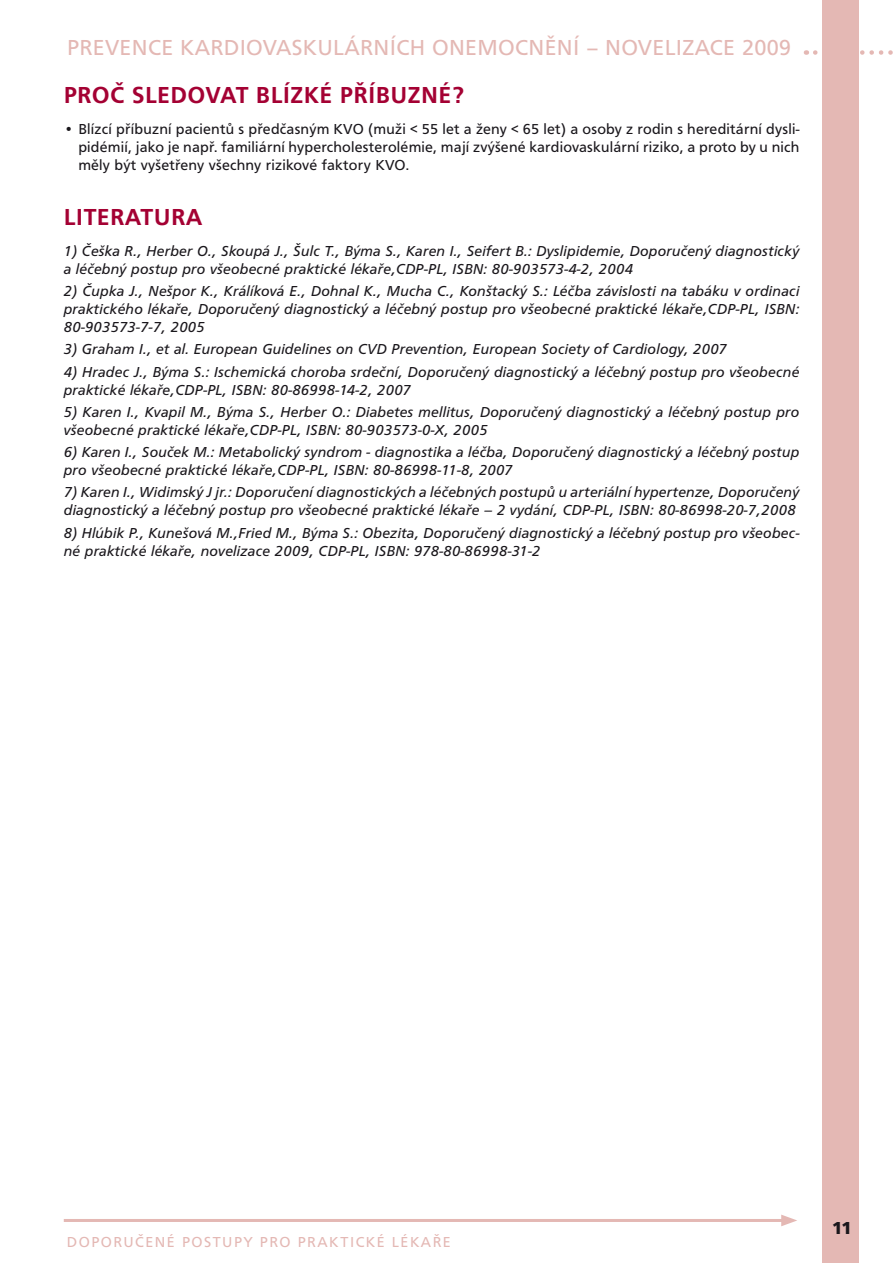
<style>
.page{position:relative;width:893px;height:1263px;background:#fff}
.page>*{position:absolute;margin:0;border:0;box-sizing:border-box;transform-origin:0 0}
.t1{font:500 24px "Frutus TEE";letter-spacing:.015em;color:#a40133}
.t2{font:22.5px "Frutus TEE";letter-spacing:.015em;color:#e4b8b4}
.t3{font:700 18px "Frutus TEE";color:#1a171c}
.t4{font:italic 15px/18px "Frutus TEE";letter-spacing:.015em;color:#1a171c}
.t5{font:15px/18px "Frutus TEE";letter-spacing:.015em;color:#1a171c;text-align:justify}
.t6{font:15px "Frutus TEE";letter-spacing:.1em;color:#e4b8b4}
</style>
<div class="page">
<hr style="left:64px;top:1219px;width:723px;height:3px;background:#e4b8b4">
<svg style="left:781px;top:1214px;width:16px;height:12px"></svg>
<svg style="left:815px;top:50px;width:78px;height:5px"></svg>
<div style="left:822px;top:0;width:36px;height:1263px;background:#e4b8b4"></div>
<h2 class="t2" style="left:67px;top:35px;width:726px">Prevence kardiovaskulárních onemocnění – novelizace 2009</h2>
<h1 class="t1" style="left:64px;top:81px;width:124px">PROČ SLEDOVA</h1>
<h1 class="t1" style="left:236px;top:81px;width:230px">T BLÍZKÉ PŘÍBUZNÉ?</h1>
<p class="t5" style="left:64px;top:120px;width:281px">• Blízcí příbuzní pacientů s předčasným KVO</p>
<p class="t5" style="left:78px;top:120px;width:723px;text-indent:290px">(muži &lt; 55 let a ženy &lt; 65 let) a osoby z rodin s hereditární dysli&shy;pidémií, jako je např. familiární hypercholesterolémie, mají zvýšené kardiovaskulární riziko, a proto by u nich měly být vyšetřeny všechny rizikové faktory KVO</p>
<p class="t5" style="left:406px;top:156px;width:6px">.</p>
<h1 class="t1" style="left:64px;top:203px;width:140px">LITERATU RA</h1>
<p class="t4" style="left:64px;top:242px;width:737px">1) Češka R., Herber O., Skoupá J., Šulc T., Býma S., Karen I., Seifert B.: Dyslipidemie, Doporučený diagnostický a léčebný postup pro všeobecné praktické lékaře,CDP-PL, ISBN: 80-903573-4-2, 2004</p>
<p class="t4" style="left:64px;top:282px;width:737px;text-align:justify">2) Čupka J., Nešpor K., Králíková E., Dohnal K., Mucha C., Konštacký S.: Léčba závislosti na tabáku v ordinaci praktického lékaře, Doporučený diagnostický a léčebný postup pro všeobecné praktické lékaře,CDP-PL, ISBN:<br>80-903573-7-7, 2005</p>
<p class="t4" style="left:64px;top:340px;width:665px">3) Graham I., et al. European Guidelines on CVD Prevention, European Society of Cardiology, 2007</p>
<p class="t4" style="left:64px;top:363px;width:737px">4) Hradec J., Býma S.: Ischemická choroba srdeční, Doporučený diagnostický a léčebný postup pro všeobecné praktické lékaře,CDP-PL, ISBN: 80-86998-14-2, 2007</p>
<p class="t4" style="left:64px;top:403px;width:737px">5) Karen I., Kvapil M., Býma S., Herber O.: Diabetes mellitus, Doporučený diagnostický a léčebný postup pro všeobecné praktické lékaře,CDP-PL, ISBN: 80-903573-0-X, 2005</p>
<p class="t4" style="left:64px;top:443px;width:737px">6) Karen I., Souček M.: Metabolický syndrom - diagnostika a léčba, Doporučený diagnostický a léčebný postup pro všeobecné praktické lékaře,CDP-PL, ISBN: 80-86998-11-8, 2007</p>
<p class="t4" style="left:64px;top:483px;width:737px">7) Karen I., Widimský J jr.: Doporučení diagnostických a léčebných postupů u arteriální hypertenze, Doporučený diagnostický a léčebný postup pro všeobecné praktické lékaře – 2 vydání, CDP-PL, ISBN: 80-86998-20-7,2008</p>
<p class="t4" style="left:64px;top:524px;width:737px">8) Hlúbik P., Kunešová M.,Fried M., Býma S.: Obezita, Doporučený diagnostický a léčebný postup pro všeobec&shy;né praktické lékaře, novelizace 2009, CDP-PL, ISBN: 978-80-86998-31-2</p>
<p class="t6" style="left:67px;top:1234px;width:385px">doporučené postupy pro praktické lékaře</p>
<p class="t3" style="left:832px;top:1217px;width:21px">11</p>
</div>
